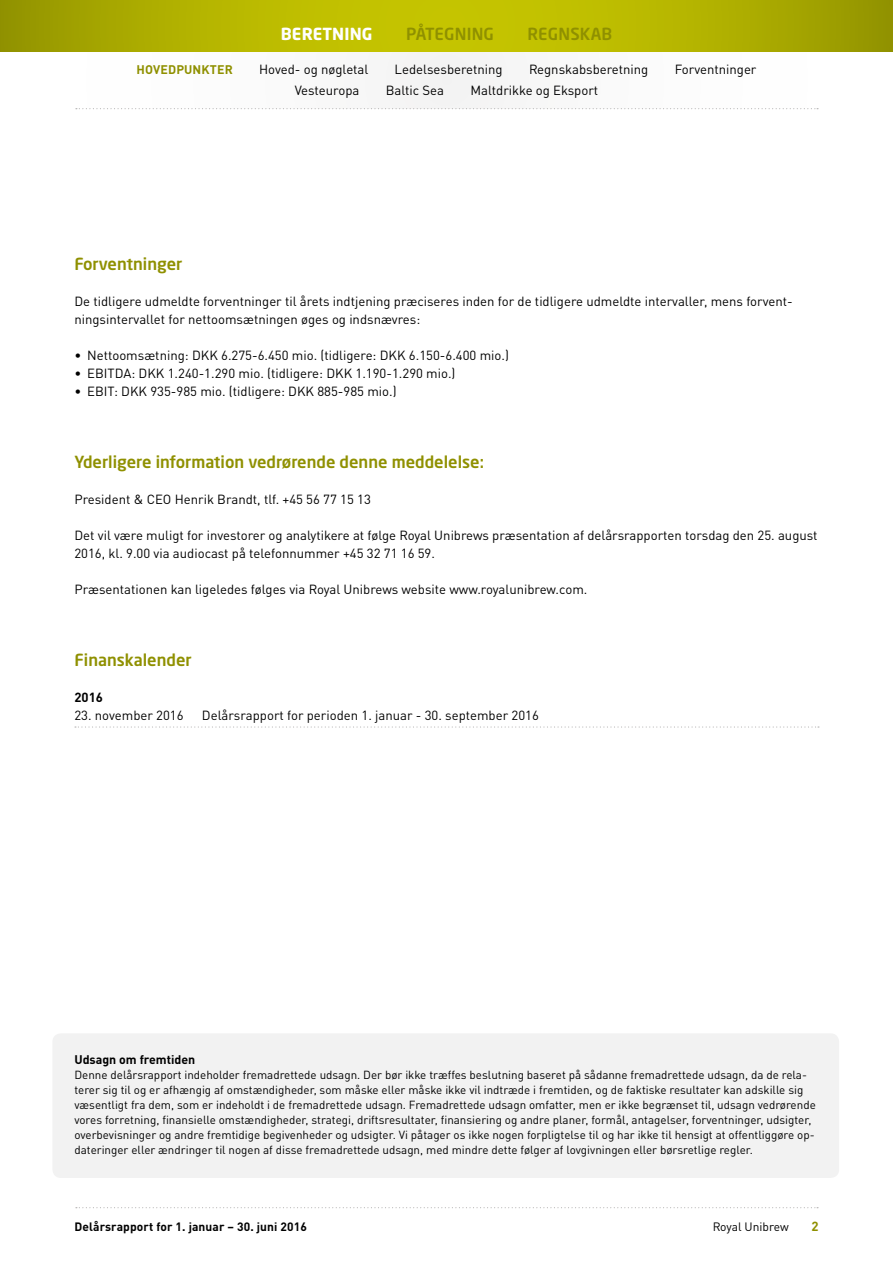
<style>
.page{position:relative;width:893px;height:1263px;background:#fff}
.page>*{position:absolute;margin:0;border:0;box-sizing:border-box;transform-origin:0 0}
.t1{font:500 16.5px "Neo Sans Pro";color:#8f9000}
.t2{font:700 16.5px "Neo Sans Pro";letter-spacing:.01em;color:#fff}
.t3{font:13.2px/18px "DINOT";color:#000}
.t4{font:700 13.2px "DINOT";color:#000}
.t5{font:700 13.2px "DINOT";color:#8f9000}
.t6{font:700 12.3px "DINOT";color:#000}
.t7{font:700 12.3px "DINOT";letter-spacing:.01em;color:#8f9000}
.t8{font:700 12px "DINOT";letter-spacing:.01em;color:#000}
.t9{font:12px "DINOT";color:#000}
.t10{font:11.7px/15px "DINOT";color:#000}
</style>
<div class="page">
<div style="left:52px;top:1033px;width:787px;height:145px;background:#f2f2f2;border-radius:9px"></div>
<svg style="left:75px;top:726px;width:744px;height:2px"></svg>
<svg style="left:0;top:0;width:893px;height:51px;background:#b2b200"></svg>
<svg style="left:76px;top:1207px;width:742px;height:1px"></svg>
<svg style="left:76px;top:108px;width:742px;height:1px"></svg>
<p class="t2" style="left:281px;top:24px;width:93px">BERETNING</p>
<p class="t1" style="left:406px;top:24px;width:90px">PÅTEGNING</p>
<p class="t1" style="left:528px;top:24px;width:86px">REGNSKAB</p>
<p class="t7" style="left:137px;top:61px;width:98px">HOVEDPUNKTER</p>
<p class="t3" style="left:259px;top:60px;width:111px">Hoved- og nøgletal</p>
<p class="t3" style="left:395px;top:60px;width:110px">Ledelsesberetning</p>
<p class="t3" style="left:529px;top:60px;width:121px">Regnskabsberetning</p>
<p class="t3" style="left:675px;top:60px;width:83px">Forventninger</p>
<p class="t3" style="left:295px;top:81px;width:66px">Vesteuropa</p>
<p class="t3" style="left:386px;top:81px;width:60px">Baltic Sea</p>
<p class="t3" style="left:470px;top:81px;width:129px">Maltdrikke og Eksport</p>
<p class="t1" style="left:74px;top:254px;width:110px">Forventninger</p>
<p class="t3" style="left:74px;top:292px;width:720px">De tidligere udmeldte forventninger til årets indtjening præciseres inden for de tidligere udmeldte intervaller, mens forvent&shy;ningsintervallet for nettoomsætningen øges og indsnævres:</p>
<p class="t3" style="left:74px;top:346px;width:436px">• Nettoomsætning: DKK 6.275-6.450 mio. (tidligere: DKK 6.150-6.400 mio.)</p>
<p class="t3" style="left:74px;top:364px;width:383px">• EBITDA: DKK 1.240-1.290 mio. (tidligere: DKK 1.190-1.290 mio.)</p>
<p class="t3" style="left:74px;top:382px;width:324px">• EBIT: DKK 935-985 mio. (tidligere: DKK 885-985 mio.)</p>
<p class="t1" style="left:74px;top:452px;width:411px">Yderligere information vedrørende denne meddelelse:</p>
<p class="t3" style="left:74px;top:490px;width:298px">President &amp; CEO Henrik Brandt, tlf. +45 56 77 15 13</p>
<p class="t3" style="left:74px;top:526px;width:745px">Det vil være muligt for investorer og analytikere at følge Royal Unibrews præsentation af delårsrapporten torsdag den 25. august<br>2016, kl. 9.00 via audiocast på telefonnummer +45 32 71 16 59.</p>
<p class="t3" style="left:74px;top:580px;width:514px">Præsentationen kan ligeledes følges via Royal Unibrews website www.royalunibrew.com.</p>
<p class="t1" style="left:74px;top:650px;width:119px">Finanskalender</p>
<p class="t4" style="left:74px;top:689px;width:30px">2016</p>
<p class="t3" style="left:74px;top:706px;width:111px">23. november 2016</p>
<p class="t3" style="left:202px;top:706px;width:338px">Delårsrapport for perioden 1. januar - 30. september 2016</p>
<p class="t6" style="left:74px;top:1051px;width:122px">Udsagn om fremtiden</p>
<p class="t10" style="left:74px;top:1067px;width:743px">Denne delårsrapport indeholder fremadrettede udsagn. Der bør ikke træffes beslutning baseret på sådanne fremadrettede udsagn, da de rela&shy;terer sig til og er afhængig af omstændigheder, som måske eller måske ikke vil indtræde i fremtiden, og de faktiske resultater kan adskille sig væsentligt fra dem, som er indeholdt i de fremadrettede udsagn. Fremadrettede udsagn omfatter, men er ikke begrænset til, udsagn vedrørende vores forretning, finansielle omstændigheder, strategi, driftsresultater, finansiering og andre planer, formål, antagelser, forventninger, udsigter, overbevisninger og andre fremtidige begivenheder og udsigter. Vi påtager os ikke nogen forpligtelse til og har ikke til hensigt at offentliggøre op&shy;dateringer eller ændringer til nogen af disse fremadrettede udsagn, med mindre dette følger af lovgivningen eller børsretlige regler.</p>
<p class="t8" style="left:74px;top:1218px;width:234px">Delårsrapport for 1. januar – 30. juni 2016</p>
<p class="t9" style="left:713px;top:1219px;width:78px">Royal Unibrew</p>
<p class="t5" style="left:811px;top:1217px;width:9px">2</p>
</div>
